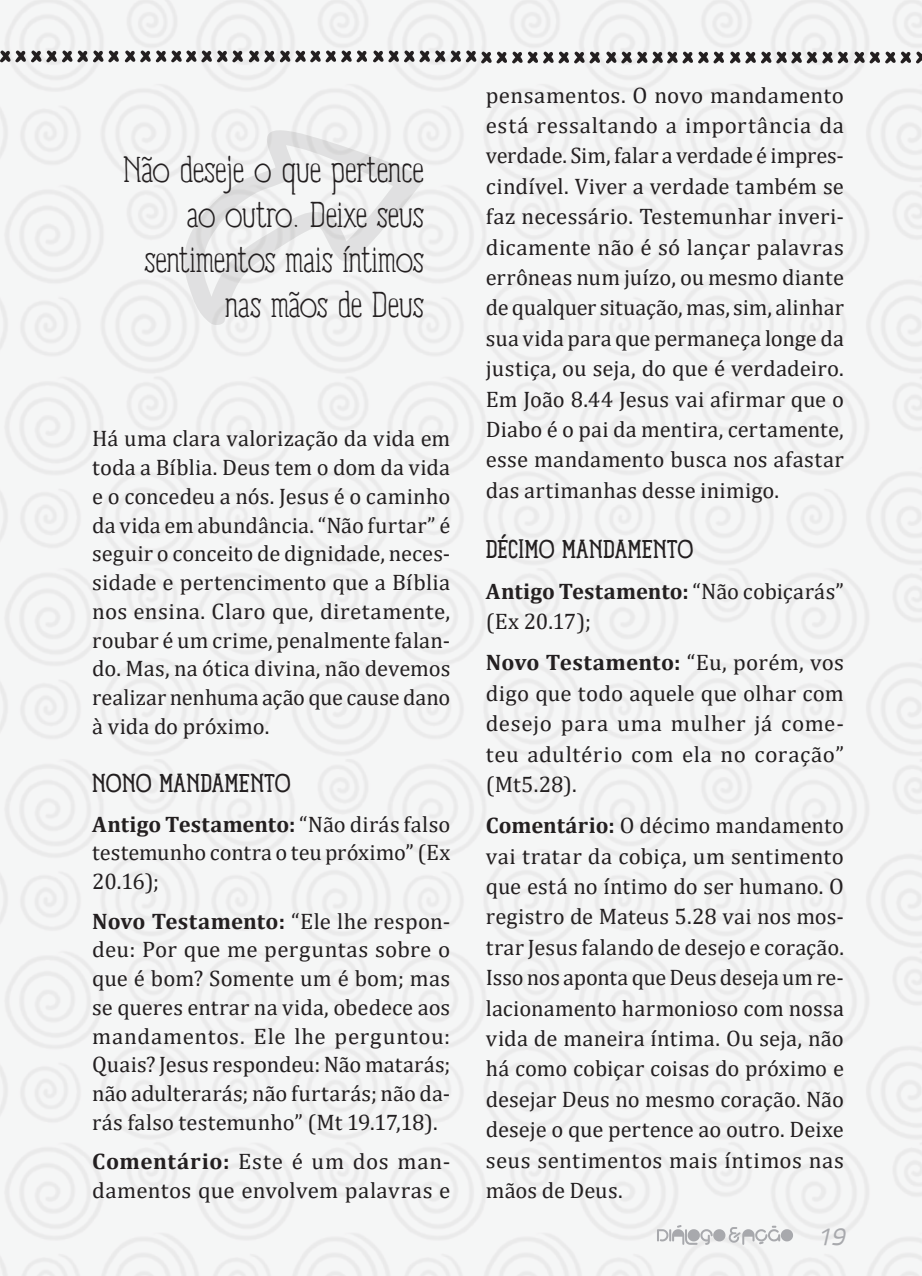
<style>
.page{position:relative;width:922px;height:1276px;background:#fff}
.page>*{position:absolute;margin:0;border:0;box-sizing:border-box;transform-origin:0 0}
.t1{font:300 35px/45px "Panforte Serif";letter-spacing:-.005em;color:#231f20;text-align:right}
.sub_subt{font:25px "Panforte Serif";letter-spacing:.02em;color:#231f20}
.t2{font:italic 25px "Panefresco 400 wt";color:#a8a9ad}
.TEXTO{font:22.5px/30.5px "Cambria";letter-spacing:.01em;color:#231f20;text-align:justify}
.s1{font-weight:700}
</style>
<div class="page">
<div style="left:0;top:0;width:921px;height:1276px;background:#f5f6f6"></div>
<svg style="left:0;top:50px;width:599px;height:14px"></svg>
<svg style="left:606px;top:51px;width:117px;height:13px"></svg>
<svg style="left:730px;top:51px;width:117px;height:13px"></svg>
<svg style="left:853px;top:51px;width:68px;height:13px"></svg>
<svg style="left:656px;top:1225px;width:136px;height:19px"></svg>
<svg style="left:183px;top:128px;width:243px;height:198px"></svg>
<p class="t1" style="left:123px;top:149px;width:302px">Não deseje o que pertence ao outro. Deixe seus sentimentos mais íntimos nas mãos de Deus</p>
<p class="TEXTO" style="left:92px;top:424px;width:359px;line-height:28.8px">Há uma clara valorização da vida em toda a Bíblia. Deus tem o dom da vida e o concedeu a nós. Jesus é o caminho da vida em abundância. “Não furtar” é seguir o conceito de dignidade, neces&shy;sidade e pertencimento que a Bíblia nos ensina. Claro que, diretamente, roubar é um crime, penalmente falan&shy;do. Mas, na ótica divina, não devemos realizar nenhuma ação que cause dano à vida do próximo.</p>
<p class="sub_subt" style="left:92px;top:767px;width:200px">NONO MANDAMENTO</p>
<p class="TEXTO" style="left:92px;top:809px;width:359px;line-height:28.8px"><span class="s1">Antigo Testamento:</span> “Não dirás falso testemunho contra o teu próximo” (Ex 20.16);</p>
<p class="TEXTO" style="left:92px;top:906px;width:359px;line-height:28.8px"><span class="s1">Novo Testamento:</span> “Ele lhe respon&shy;deu: Por que me perguntas sobre o que é bom? Somente um é bom; mas se queres entrar na vida, obedece aos mandamentos. Ele lhe perguntou:<br>Quais? Jesus respondeu: Não matarás; não adulterarás; não furtarás; não da&shy;rás falso testemunho” (Mt 19.17,18).</p>
<p class="TEXTO" style="left:92px;top:1147px;width:359px;line-height:28.8px"><span class="s1">Comentário:</span> Este é um dos man&shy;damentos que envolvem palavras e</p>
<p class="TEXTO" style="left:485px;top:80px;width:359px">pensamentos. O novo mandamento está ressaltando a importância da verdade. Sim, falar a verdade é impres&shy;cindível. Viver a verdade também se faz necessário. Testemunhar inveri&shy;dicamente não é só lançar palavras errôneas num juízo, ou mesmo diante de qualquer situação, mas, sim, alinhar sua vida para que permaneça longe da justiça, ou seja, do que é verdadeiro.<br>Em João 8.44 Jesus vai afirmar que o Diabo é o pai da mentira, certamente, esse mandamento busca nos afastar das artimanhas desse inimigo.</p>
<p class="sub_subt" style="left:485px;top:532px;width:210px">DÉCIMO MANDAMENTO</p>
<p class="TEXTO" style="left:485px;top:576px;width:359px"><span class="s1">Antigo Testamento:</span> “Não cobiçarás” (Ex 20.17);</p>
<p class="TEXTO" style="left:485px;top:647px;width:359px"><span class="s1">Novo Testamento:</span> “Eu, porém, vos digo que todo aquele que olhar com desejo para uma mulher já come&shy;teu adultério com ela no coração” (Mt5.28).</p>
<p class="TEXTO" style="left:485px;top:810px;width:359px"><span class="s1">Comentário:</span> O décimo mandamento vai tratar da cobiça, um sentimento que está no íntimo do ser humano. O registro de Mateus 5.28 vai nos mos&shy;trar Jesus falando de desejo e coração.<br>Isso nos aponta que Deus deseja um re&shy;lacionamento harmonioso com nossa vida de maneira íntima. Ou seja, não há como cobiçar coisas do próximo e desejar Deus no mesmo coração. Não deseje o que pertence ao outro. Deixe seus sentimentos mais íntimos nas mãos de Deus.</p>
<p class="t2" style="left:817px;top:1217px;width:28px">19</p>
</div>
